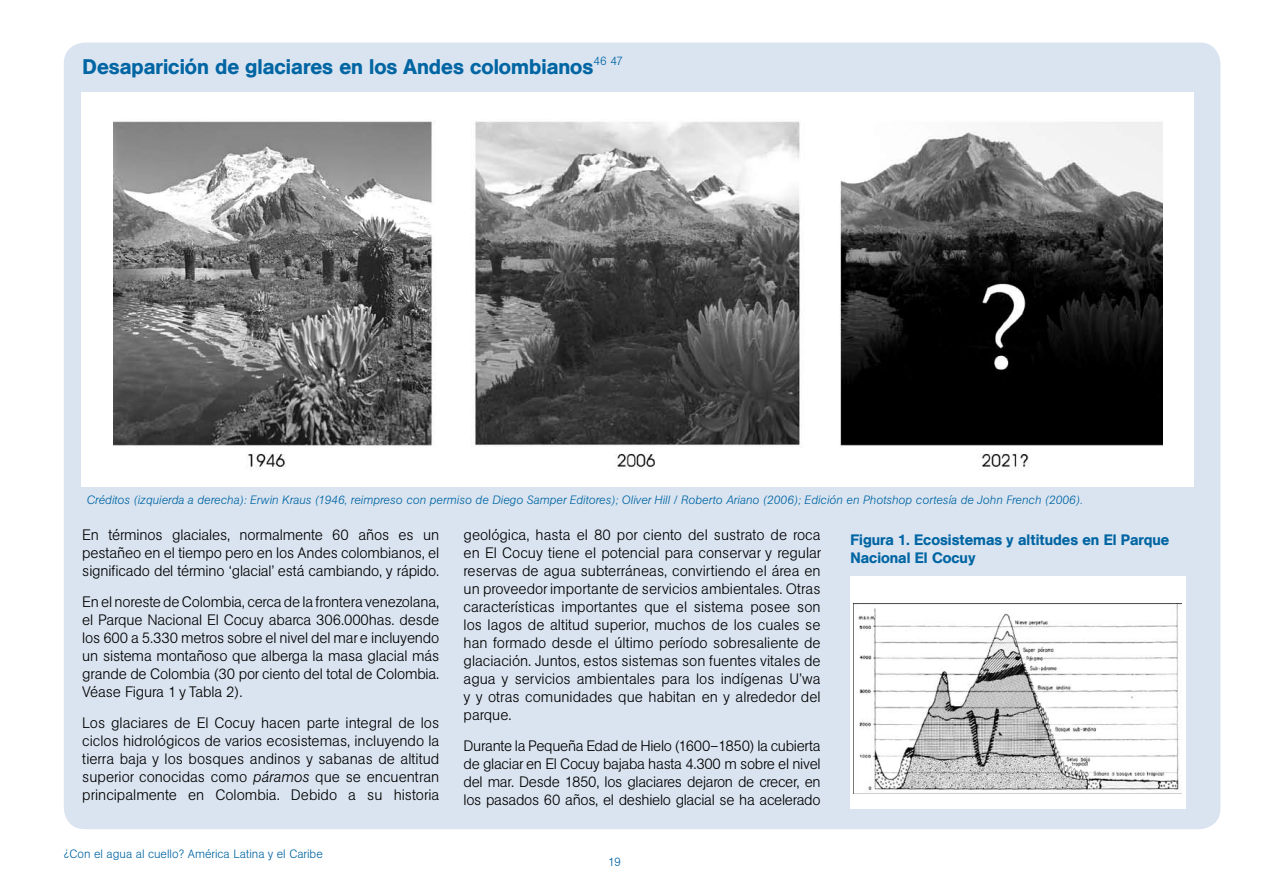
<style>
.page{position:relative;width:1263px;height:893px;background:#fff}
.page>*{position:absolute;margin:0;border:0;box-sizing:border-box;transform-origin:0 0}
.t1{font:500 21px "AG Book BQ";color:#0065a3}
.t2{font:300 15px/18px "AG Book BQ";letter-spacing:-.01em;color:#000;text-align:justify}
.t3{font:500 15px/18px "AG Book BQ";color:#0065a3}
.t4{font:italic 300 12px "AG Book BQ";color:#0065a3}
.t5{font:300 12px "AG Book BQ";color:#0065a3}
.t6{font:300 12px "AG Book BQ";color:#0065a6}
.s1{font-style:italic}
</style>
<div class="page">
<div style="left:64px;top:43px;width:1156px;height:786px;background:#dae4f0;border-radius:21px"></div>
<div style="left:81px;top:92px;width:1113px;height:394px;background:#fff"></div>
<img style="left:114px;top:121px;width:1048px;height:349px">
<div style="left:850px;top:576px;width:336px;height:233px;background:#fff"></div>
<img style="left:854px;top:603px;width:327px;height:191px">
<h1 class="t1" style="left:83px;top:54px;width:542px">Desaparición de glaciares en los Andes colombianos<sup>46</sup> <sup>47</sup></h1>
<p class="t4" style="left:86px;top:493px;width:998px">Créditos (izquierda a derecha): Erwin Kraus (1946, reimpreso con permiso de Diego Samper Editores); Oliver Hill / Roberto Ariano (2006); Edición en Photshop cortesía de John French (2006).</p>
<p class="t3" style="left:850px;top:531px;width:320px">Figura 1. Ecosistemas y altitudes en El Parque<br>Nacional El Cocuy</p>
<p class="t2" style="left:464px;top:526px;width:359px">geológica, hasta el 80 por ciento del sustrato de roca en El Cocuy tiene el potencial para conservar y regular reservas de agua subterráneas, convirtiendo el área en un proveedor importante de servicios ambientales. Otras características importantes que el sistema posee son los lagos de altitud superior, muchos de los cuales se han formado desde el último período sobresaliente de glaciación. Juntos, estos sistemas son fuentes vitales de agua y servicios ambientales para los indígenas U’wa y y otras comunidades que habitan en y alrededor del parque.</p>
<p class="t2" style="left:464px;top:737px;width:359px">Durante la Pequeña Edad de Hielo (1600–1850) la cubierta de glaciar en El Cocuy bajaba hasta 4.300 m sobre el nivel del mar. Desde 1850, los glaciares dejaron de crecer, en los pasados 60 años, el deshielo glacial se ha acelerado</p>
<p class="t2" style="left:82px;top:526px;width:359px">En términos glaciales, normalmente 60 años es un pestañeo en el tiempo pero en los Andes colombianos, el significado del término ‘glacial’ está cambiando, y rápido.</p>
<p class="t2" style="left:82px;top:593px;width:359px">En el noreste de Colombia, cerca de la frontera venezolana, el Parque Nacional El Cocuy abarca 306.000has. desde los 600 a 5.330 metros sobre el nivel del mar e incluyendo un sistema montañoso que alberga la masa glacial más grande de Colombia (30 por ciento del total de Colombia.<br>Véase Figura 1 y Tabla 2).</p>
<p class="t2" style="left:82px;top:714px;width:359px">Los glaciares de El Cocuy hacen parte integral de los ciclos hidrológicos de varios ecosistemas, incluyendo la tierra baja y los bosques andinos y sabanas de altitud superior conocidas como <span class="s1">páramos</span> que se encuentran principalmente en Colombia. Debido a su historia</p>
<p class="t5" style="left:64px;top:847px;width:261px">¿Con el agua al cuello? América Latina y el Caribe</p>
<p class="t6" style="left:608px;top:854px;width:14px">19</p>
</div>
